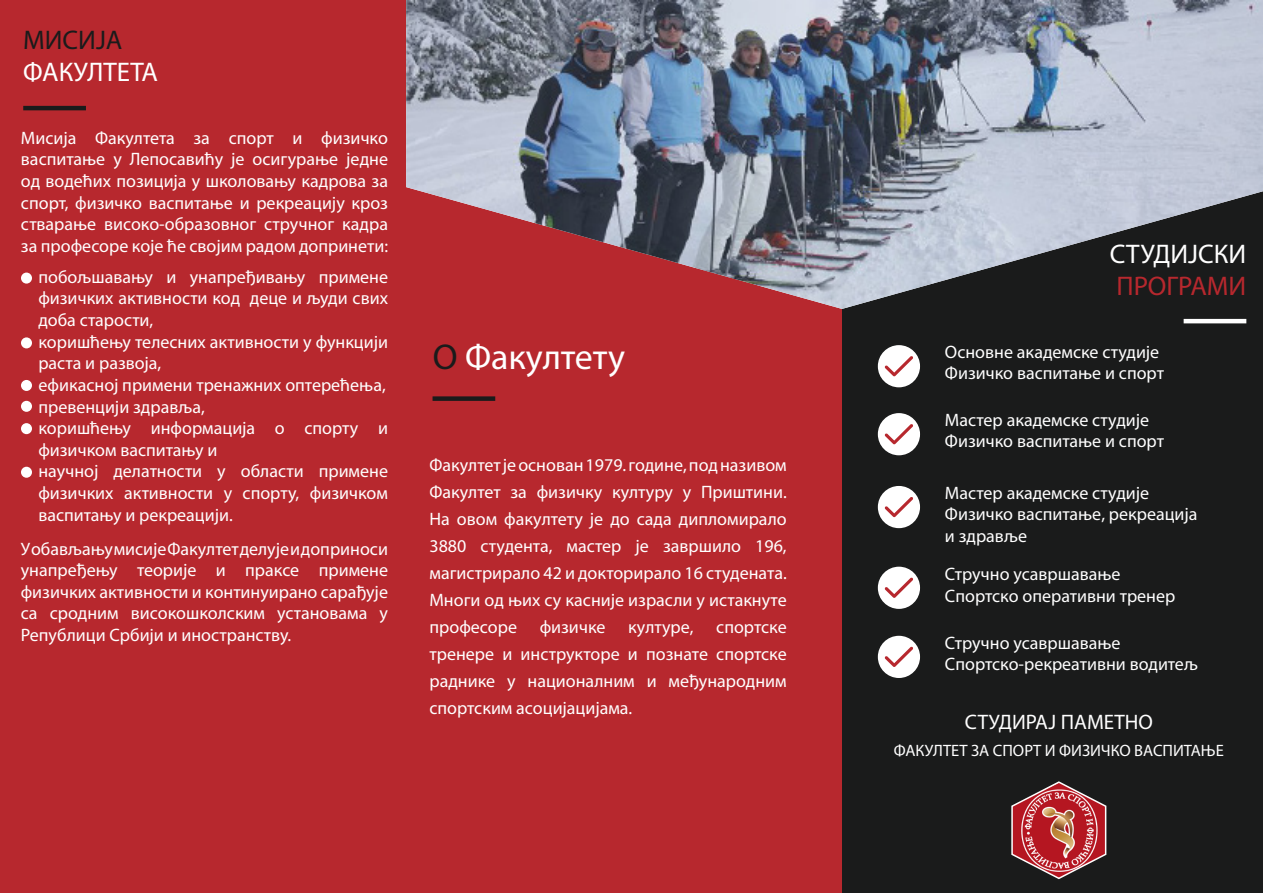
<style>
.page{position:relative;width:1263px;height:893px;background:#fff}
.page>*{position:absolute;margin:0;border:0;box-sizing:border-box;transform-origin:0 0}
.t1{font:36px "Myriad Pro";letter-spacing:-.005em;color:#fff}
.Title_2{font:27px "Myriad Pro";color:#fff}
.Title_1{font:27px "Myriad Pro";color:#fff}
.Title_2-2{font:27px "Myriad Pro";color:#b7282e}
.Title_1-2{font:27px "Myriad Pro";color:#1a1b1b}
.t2{font:21px "Myriad Pro";color:#fff}
.Text_Area{font:18px/21.6px "Myriad Pro";color:#fff;text-align:justify}
.Text_White_2{font:18px "Myriad Pro";color:#fff}
.t3{font:16.5px "Myriad Pro";color:#fff}
.s1{color:#1a1b1b}
</style>
<div class="page">
<div style="left:0;top:0;width:842px;height:893px;background:#b7282e"></div>
<div style="left:842px;top:191px;width:421px;height:702px;background:#1a1b1b"></div>
<img style="left:406px;top:0;width:857px;height:309px">
<hr style="left:1183px;top:319px;width:63px;height:4px;background:#fff">
<hr style="left:23px;top:106px;width:63px;height:4px;background:#1a1b1b">
<div style="left:432px;top:396px;width:63px;height:5px;background:#1a1b1b"></div>
<div style="left:877px;top:344px;width:44px;height:44px;background:#fff;border-radius:50%"></div>
<div style="left:876px;top:344px;width:45px;height:45px;border:2px solid #1a1b1b;border-radius:50%"></div>
<div style="left:877px;top:485px;width:44px;height:44px;background:#fff;border-radius:50%"></div>
<div style="left:876px;top:484px;width:45px;height:46px;border:2px solid #1a1b1b;border-radius:50%"></div>
<div style="left:877px;top:412px;width:44px;height:44px;background:#fff;border-radius:50%"></div>
<div style="left:876px;top:412px;width:45px;height:45px;border:2px solid #1a1b1b;border-radius:50%"></div>
<div style="left:877px;top:566px;width:44px;height:44px;background:#fff;border-radius:50%"></div>
<div style="left:876px;top:565px;width:45px;height:45px;border:2px solid #1a1b1b;border-radius:50%"></div>
<svg style="left:885px;top:356px;width:28px;height:21px"></svg>
<svg style="left:885px;top:497px;width:28px;height:20px"></svg>
<svg style="left:885px;top:424px;width:28px;height:20px"></svg>
<svg style="left:885px;top:577px;width:28px;height:21px"></svg>
<div style="left:877px;top:635px;width:44px;height:44px;background:#fff;border-radius:50%"></div>
<div style="left:876px;top:634px;width:45px;height:45px;border:2px solid #1a1b1b;border-radius:50%"></div>
<svg style="left:885px;top:647px;width:28px;height:20px"></svg>
<svg style="left:1011px;top:781px;width:96px;height:99px"></svg>
<div style="left:21px;top:273px;width:11px;height:11px;background:#fff;border-radius:50%"></div>
<div style="left:21px;top:337px;width:11px;height:11px;background:#fff;border-radius:50%"></div>
<div style="left:21px;top:380px;width:11px;height:11px;background:#fff;border-radius:50%"></div>
<div style="left:21px;top:423px;width:11px;height:11px;background:#fff;border-radius:50%"></div>
<div style="left:21px;top:401px;width:11px;height:11px;background:#fff;border-radius:50%"></div>
<div style="left:21px;top:467px;width:11px;height:11px;background:#fff;border-radius:50%"></div>
<p class="Title_1-2" style="left:23px;top:23px;width:101px">МИСИЈА</p>
<p class="Title_1" style="left:23px;top:55px;width:136px">ФАКУЛТЕТА</p>
<p class="Text_Area" style="left:21px;top:127px;width:369px">Мисија Факултета за спорт и физичко васпитање у Лепосавићу је осигурање једне од водећих позиција у школовању кадрова за спорт, физичко васпитање и рекреацију кроз стварање високо-образовног стручног кадра за професоре које ће својим радом допринети:</p>
<p class="Text_Area" style="left:38px;top:266px;width:351px">побољшавању и унапређивању примене физичких активности код деце и људи свих доба старости,</p>
<p class="Text_Area" style="left:38px;top:331px;width:351px">коришћењу телесних активности у функцији раста и развоја,</p>
<p class="Text_Area" style="left:38px;top:374px;width:349px">ефикасној примени тренажних оптерећења,</p>
<p class="Text_Area" style="left:38px;top:395px;width:168px">превенцији здравља,</p>
<p class="Text_Area" style="left:38px;top:417px;width:351px">коришћењу информација о спорту и физичком васпитању и</p>
<p class="Text_Area" style="left:38px;top:460px;width:351px">научној делатности у области примене физичких активности у спорту, физичком васпитању и рекреацији.</p>
<p class="Text_Area" style="left:21px;top:537px;width:369px">У обављању мисије Факултет делује и доприноси унапређењу теорије и праксе примене физичких активности и континуирано сарађује са сродним високошколским установама у Републици Србији и иностранству.</p>
<p class="t1" style="left:433px;top:335px;width:194px"><span class="s1">О</span> Факултету</p>
<p class="Text_Area" style="left:429px;top:451px;width:359px;line-height:27px">Факултет је основан 1979. године, под називом Факултет за физичку културу у Приштини.<br>На овом факултету је до сада дипломирало 3880 студента, мастер је завршило 196, магистрирало 42 и докторирало 16 студената.<br>Многи од њих су касније израсли у истакнуте професоре</p>
<p class="Text_Area" style="left:540px;top:616px;width:67px">физичке</p>
<p class="Text_Area" style="left:628px;top:616px;width:67px">културе,</p>
<p class="Text_Area" style="left:429px;top:613px;width:359px;line-height:27px;text-indent:287px">спортске тренере и инструкторе и познате спортске раднике у националним и међународним спортским асоцијацијама.</p>
<p class="Title_2" style="left:1110px;top:237px;width:138px">СТУДИЈСКИ</p>
<p class="Title_2-2" style="left:1116px;top:269px;width:131px">ПРОГРАМИ</p>
<p class="Text_White_2" style="left:945px;top:341px;width:216px">Основне академске студије</p>
<p class="Text_Area" style="left:945px;top:362px;width:221px">Физичко васпитање и спорт</p>
<p class="Text_White_2" style="left:945px;top:409px;width:206px">Мастер академске студије</p>
<p class="Text_Area" style="left:945px;top:430px;width:221px">Физичко васпитање и спорт</p>
<p class="Text_White_2" style="left:945px;top:482px;width:206px">Мастер академске студије</p>
<p class="Text_Area" style="left:945px;top:503px;width:254px">Физичко васпитање, рекреација</p>
<p class="Text_Area" style="left:945px;top:525px;width:84px">и здравље</p>
<p class="Text_White_2" style="left:945px;top:563px;width:177px">Стручно усавршавање</p>
<p class="Text_Area" style="left:945px;top:585px;width:232px">Спортско оперативни тренер</p>
<p class="Text_White_2" style="left:945px;top:631px;width:177px">Стручно усавршавање</p>
<p class="Text_Area" style="left:945px;top:653px;width:255px">Спортско-рекреативни водитељ</p>
<p class="t2" style="left:965px;top:708px;width:190px">СТУДИРАЈ ПАМЕТНО</p>
<p class="t3" style="left:894px;top:740px;width:331px">ФАКУЛТЕТ ЗА СПОРТ И ФИЗИЧКО ВАСПИТАЊЕ</p>
</div>
